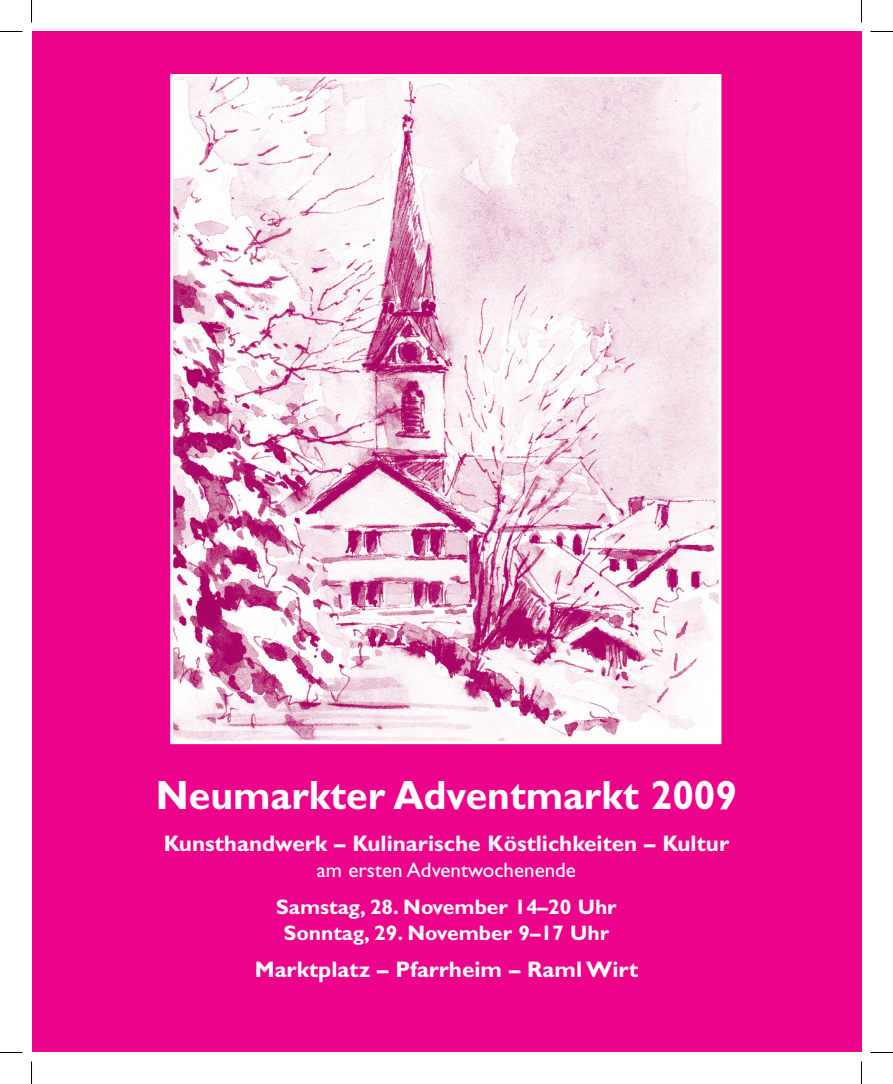
<style>
.page{position:relative;width:893px;height:1084px;background:#fff}
.page>*{position:absolute;margin:0;border:0;box-sizing:border-box;transform-origin:0 0}
.t1{font:700 40.95px "Gill Sans";color:#fff;scale:.95 1}
.t2{font:700 22.5px "Gill Sans";color:#fff}
.t3{font:700 21px/25.5px "Gill Sans";color:#fff;text-align:center}
.t4{font:21px "Gill Sans";color:#fff}
</style>
<div class="page">
<div style="left:32px;top:32px;width:829px;height:1020px;background:#ed028c"></div>
<img style="left:174px;top:78px;width:543px;height:662px">
<div style="left:170px;top:74px;width:551px;height:670px;border:3px solid #fff"></div>
<svg style="left:0;top:31px;width:22px;height:1px"></svg>
<svg style="left:870px;top:31px;width:22px;height:1px"></svg>
<svg style="left:0;top:1052px;width:22px;height:1px"></svg>
<svg style="left:870px;top:1052px;width:22px;height:1px"></svg>
<svg style="left:31px;top:0;width:1px;height:23px"></svg>
<svg style="left:31px;top:1061px;width:1px;height:22px"></svg>
<h1 class="t1" style="left:156px;top:771px;width:613px">Neumarkter Adventmarkt 2009</h1>
<p class="t2" style="left:164px;top:830px;width:566px">Kunsthandwerk – Kulinarische Köstlichkeiten – Kultur</p>
<p class="t4" style="left:317px;top:857px;width:260px">am ersten Adventwochenende</p>
<p class="t3" style="left:276px;top:894px;width:342px">Samstag, 28. November 14–20 Uhr<br>Sonntag, 29. November 9–17 Uhr</p>
<p class="t2" style="left:255px;top:956px;width:385px">Marktplatz – Pfarrheim – Raml Wirt</p>
</div>
